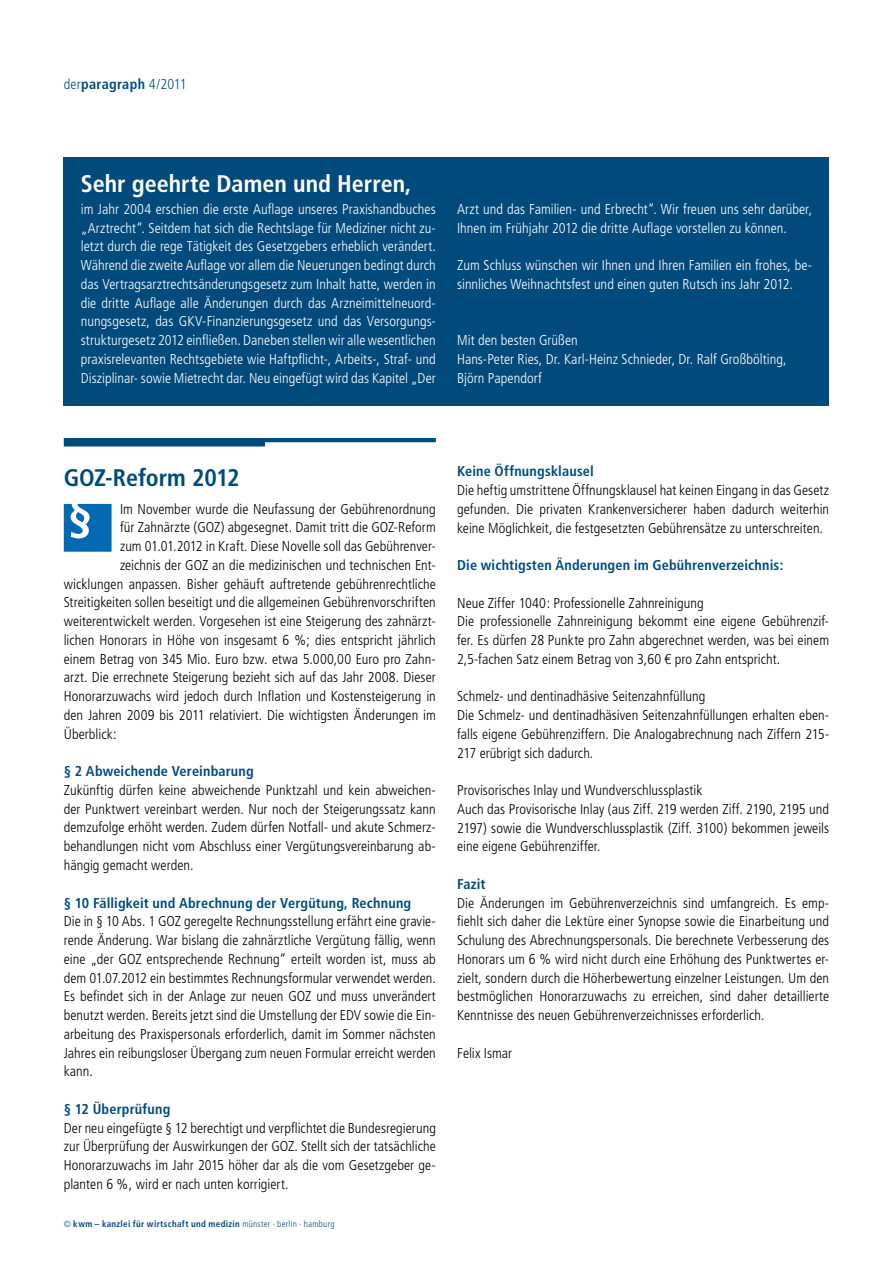
<style>
.page{position:relative;width:893px;height:1263px;background:#fff}
.page>*{position:absolute;margin:0;border:0;box-sizing:border-box;transform-origin:0 0}
.t1{font:700 condensed 24px "Frutiger";color:#fff}
.t2{font:700 condensed 24px "Frutiger";letter-spacing:-.01em;color:#004b7c}
.t3{font:300 condensed 14.25px/18.8px "Frutiger";letter-spacing:.005em;color:#000;text-align:justify}
.t4{font:300 condensed 14.25px/18.8px "Frutiger";letter-spacing:.005em;color:#fff}
.t5{font:700 condensed 14.25px "Frutiger";letter-spacing:.01em;color:#004b7c}
.t6{font:300 condensed 14.25px "Frutiger";letter-spacing:.005em;color:#004b7c}
.t7{font:700 condensed 9px "Frutiger";letter-spacing:.04em;color:#004b7c}
.s1{font-weight:700}
.s2{font-weight:300}
.s3{font-family:"Helvetica Neue LT"}
</style>
<div class="page">
<div style="left:64px;top:157px;width:765px;height:249px;background:#004b7c"></div>
<svg style="left:64px;top:504px;width:48px;height:48px;background:#2b83be"></svg>
<svg style="left:64px;top:438px;width:372px;height:8px"></svg>
<p class="t6" style="left:64px;top:76px;width:124px">der<span class="s1">paragraph</span> 4/2011</p>
<h1 class="t1" style="left:81px;top:169px;width:332px">Sehr geehrte Damen und Herren,</h1>
<p class="t4" style="left:81px;top:200px;width:357px;text-align:justify">im Jahr 2004 erschien die erste Auflage unseres Praxishandbuches „Arztrecht“. Seitdem hat sich die Rechtslage für Mediziner nicht zu&shy;letzt durch die rege Tätigkeit des Gesetzgebers erheblich verändert.<br>Während die zweite Auflage vor allem die Neuerungen bedingt durch das Vertragsarztrechtsänderungsgesetz zum Inhalt hatte, werden in die dritte Auflage alle Änderungen durch das Arzneimittelneuord&shy;nungsgesetz, das GKV-Finanzierungsgesetz und das Versorgungs&shy;strukturgesetz 2012 einfließen. Daneben stellen wir alle wesentlichen praxisrelevanten Rechtsgebiete wie Haftpflicht-, Arbeits-, Straf- und Disziplinar- sowie Mietrecht dar. Neu eingefügt wird das Kapitel „Der</p>
<p class="t4" style="left:457px;top:200px;width:356px">Arzt und das Familien- und Erbrecht“. Wir freuen uns sehr darüber,<br>Ihnen im Frühjahr 2012 die dritte Auflage vorstellen zu können.</p>
<p class="t4" style="left:457px;top:256px;width:357px">Zum Schluss wünschen wir Ihnen und Ihren Familien ein frohes, be&shy;sinnliches Weihnachtsfest und einen guten Rutsch ins Jahr 2012.</p>
<p class="t4" style="left:457px;top:331px;width:331px">Mit den besten Grüßen<br>Hans-Peter Ries, Dr. Karl-Heinz Schnieder, Dr. Ralf Großbölting,<br>Björn Papendorf</p>
<h1 class="t2" style="left:64px;top:463px;width:177px">GOZ-Reform 2012</h1>
<p class="t3" style="left:120px;top:499px;width:317px">Im November wurde die Neufassung der Gebührenordnung</p>
<p class="t3" style="left:120px;top:518px;width:317px">für Zahnärzte (GOZ) abgesegnet. Damit tritt die GOZ-Reform</p>
<p class="t3" style="left:120px;top:537px;width:317px">zum 01.01.2012 in Kraft. Diese Novelle soll das Gebührenver-</p>
<p class="t3" style="left:120px;top:556px;width:317px">zeichnis der GOZ an die medizinischen und technischen Ent-</p>
<p class="t3" style="left:64px;top:574px;width:374px">wicklungen anpassen. Bisher gehäuft auftretende gebührenrechtliche</p>
<p class="t3" style="left:64px;top:593px;width:373px">Streitigkeiten sollen beseitigt und die allgemeinen Gebührenvorschriften</p>
<p class="t3" style="left:64px;top:612px;width:374px">weiterentwickelt werden. Vorgesehen ist eine Steigerung des zahnärzt-</p>
<p class="t3" style="left:64px;top:631px;width:373px">lichen Honorars in Höhe von insgesamt 6 %; dies entspricht jährlich</p>
<p class="t3" style="left:64px;top:649px;width:374px">einem Betrag von 345 Mio. Euro bzw. etwa 5.000,00 Euro pro Zahn-</p>
<p class="t3" style="left:64px;top:668px;width:374px">arzt. Die errechnete Steigerung bezieht sich auf das Jahr 2008. Dieser</p>
<p class="t3" style="left:64px;top:687px;width:374px">Honorarzuwachs wird jedoch durch Inflation und Kostensteigerung in</p>
<p class="t3" style="left:64px;top:706px;width:374px">den Jahren 2009 bis 2011 relativiert. Die wichtigsten Änderungen im</p>
<p class="t3" style="left:64px;top:725px;width:54px">Überblick:</p>
<p class="t5" style="left:64px;top:763px;width:192px">§ 2 Abweichende Vereinbarung</p>
<p class="t3" style="left:64px;top:781px;width:374px">Zukünftig dürfen keine abweichende Punktzahl und kein abweichen&shy;der Punktwert vereinbart werden. Nur noch der Steigerungssatz kann demzufolge erhöht werden. Zudem dürfen Notfall- und akute Schmerz&shy;behandlungen nicht vom Abschluss einer Vergütungsvereinbarung ab&shy;hängig gemacht werden.</p>
<p class="t5" style="left:64px;top:894px;width:349px">§ 10 Fälligkeit und Abrechnung der Vergütung, Rechnung</p>
<p class="t3" style="left:64px;top:912px;width:374px">Die in § 10 Abs. 1 GOZ geregelte Rechnungsstellung erfährt eine gravie&shy;rende Änderung. War bislang die zahnärztliche Vergütung fällig, wenn eine „der GOZ entsprechende Rechnung“ erteilt worden ist, muss ab dem 01.07.2012 ein bestimmtes Rechnungsformular verwendet werden.<br>Es befindet sich in der Anlage zur neuen GOZ und muss unverändert benutzt werden. Bereits jetzt sind die Umstellung der EDV sowie die Ein&shy;arbeitung des Praxispersonals erforderlich, damit im Sommer nächsten Jahres ein reibungsloser Übergang zum neuen Formular erreicht werden kann.</p>
<p class="t5" style="left:64px;top:1100px;width:108px">§ 12 Überprüfung</p>
<p class="t3" style="left:64px;top:1118px;width:374px">Der neu eingefügte § 12 berechtigt und verpflichtet die Bundesregierung zur Überprüfung der Auswirkungen der GOZ. Stellt sich der tatsächliche Honorarzuwachs im Jahr 2015 höher dar als die vom Gesetzgeber ge&shy;planten 6 %, wird er nach unten korrigiert.</p>
<p class="t7" style="left:64px;top:1219px;width:272px"><span class="s2">©</span> kwm – kanzlei für wirtschaft und medizin <span class="s2">münster · berlin · hamburg</span></p>
<p class="t5" style="left:457px;top:463px;width:138px">Keine Öffnungsklausel</p>
<p class="t3" style="left:457px;top:481px;width:374px">Die heftig umstrittene Öffnungsklausel hat keinen Eingang in das Gesetz gefunden. Die privaten Krankenversicherer haben dadurch weiterhin keine Möglichkeit, die festgesetzten Gebührensätze zu unterschreiten.</p>
<p class="t5" style="left:457px;top:557px;width:328px">Die wichtigsten Änderungen im Gebührenverzeichnis:</p>
<p class="t3" style="left:457px;top:593px;width:374px;text-align:left">Neue Ziffer 1040: Professionelle Zahnreinigung<br>Die professionelle Zahnreinigung bekommt eine eigene Gebührenzif&shy;fer. Es dürfen 28 Punkte pro Zahn abgerechnet werden, was bei einem 2,5-fachen Satz einem Betrag von 3,60 <span class="s3">€</span> pro Zahn entspricht.</p>
<p class="t3" style="left:457px;top:687px;width:374px;text-align:left">Schmelz- und dentinadhäsive Seitenzahnfüllung<br>Die Schmelz- und dentinadhäsiven Seitenzahnfüllungen erhalten eben&shy;falls eigene Gebührenziffern. Die Analogabrechnung nach Ziffern 215- 217 erübrigt sich dadurch.</p>
<p class="t3" style="left:457px;top:781px;width:374px;text-align:left">Provisorisches Inlay und Wundverschlussplastik<br>Auch das Provisorische Inlay (aus Ziff. 219 werden Ziff. 2190, 2195 und 2197) sowie die Wundverschlussplastik (Ziff. 3100) bekommen jeweils eine eigene Gebührenziffer.</p>
<p class="t5" style="left:457px;top:875px;width:30px">Fazit</p>
<p class="t3" style="left:457px;top:893px;width:374px">Die Änderungen im Gebührenverzeichnis sind umfangreich. Es emp&shy;fiehlt sich daher die Lektüre einer Synopse sowie die Einarbeitung und Schulung des Abrechnungspersonals. Die berechnete Verbesserung des Honorars um 6 % wird nicht durch eine Erhöhung des Punktwertes er&shy;zielt, sondern durch die Höherbewertung einzelner Leistungen. Um den bestmöglichen Honorarzuwachs zu erreichen, sind daher detaillierte Kenntnisse des neuen Gebührenverzeichnisses erforderlich.</p>
<p class="t3" style="left:457px;top:1043px;width:57px">Felix Ismar</p>
</div>
